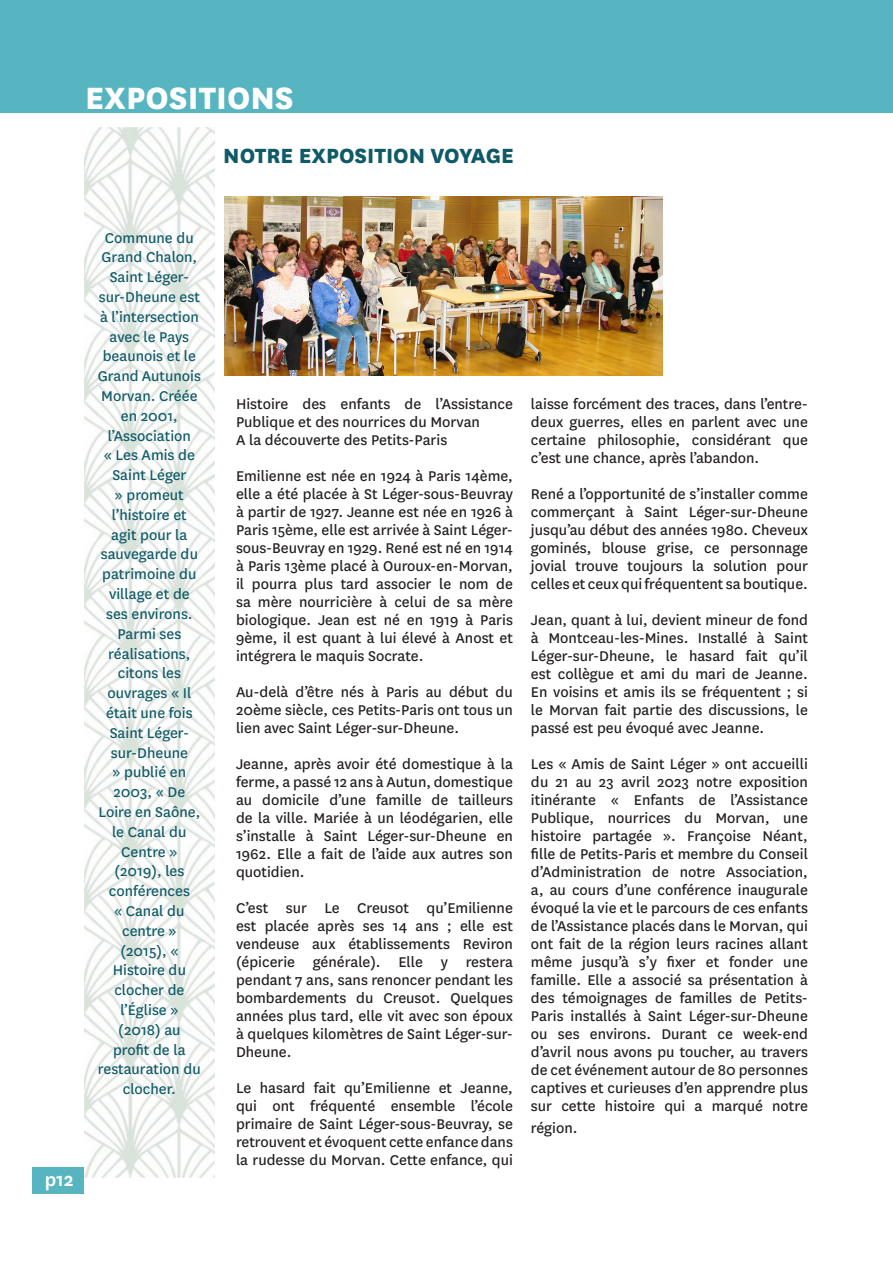
<style>
.page{position:relative;width:893px;height:1263px;background:#fff}
.page>*{position:absolute;margin:0;border:0;box-sizing:border-box;transform-origin:0 0}
.t1{font:800 36px "National";color:#fff}
.t2{font:800 24px "National";color:#0e5a67}
.t3{font:600 21px "National";color:#fff}
.t4{font:16.5px/18px "National";color:#231f20;text-align:justify}
.t5{font:16.5px/19.8px "National";color:#0e5a67;text-align:center}
</style>
<div class="page">
<img style="left:84px;top:128px;width:131px;height:1050px">
<div style="left:33px;top:1168px;width:51px;height:26px;background:#56b5c0"></div>
<div style="left:0;top:0;width:893px;height:113px;background:#56b5c0"></div>
<img style="left:224px;top:197px;width:438px;height:178px">
<p class="t1" style="left:85px;top:72px;width:210px">EXPOSITIONS</p>
<p class="t2" style="left:223px;top:138px;width:292px">NOTRE EXPOSITION VOYAGE</p>
<p class="t5" style="left:98px;top:227px;width:105px">Commune du<br>Grand Chalon,<br>Saint Léger&shy;sur-Dheune est à l’intersection avec le Pays beaunois et le<br>Grand Autunois<br>Morvan. Créée en 2001, l’Association<br>« Les Amis de<br>Saint Léger<br>» promeut l’histoire et agit pour la sauvegarde du patrimoine du village et de ses environs.<br>Parmi ses réalisations, citons les ouvrages « Il était une fois<br>Saint Léger&shy;sur-Dheune<br>» publié en<br>2003, « De<br>Loire en Saône, le Canal du<br>Centre » (2019), les conférences<br>« Canal du centre » (2015), «<br>Histoire du clocher de l’Église » (2018) au<br>profit de la restauration du clocher.</p>
<p class="t3" style="left:45px;top:1165px;width:30px">p12</p>
<p class="t4" style="left:236px;top:394px;width:278px">Histoire des enfants de l’Assistance<br>Publique et des nourrices du Morvan</p>
<p class="t4" style="left:236px;top:430px;width:213px">A la découverte des Petits-Paris</p>
<p class="t4" style="left:236px;top:466px;width:278px">Emilienne est née en 1924 à Paris 14ème, elle a été placée à St Léger-sous-Beuvray à partir de 1927. Jeanne est née en 1926 à Paris 15ème, elle est arrivée à Saint Léger&shy;sous-Beuvray en 1929. René est né en 1914 à Paris 13ème placé à Ouroux-en-Morvan, il pourra plus tard associer le nom de sa mère nourricière à celui de sa mère biologique. Jean est né en 1919 à Paris 9ème, il est quant à lui élevé à Anost et intégrera le maquis Socrate.</p>
<p class="t4" style="left:236px;top:682px;width:278px">Au-delà d’être nés à Paris au début du 20ème siècle, ces Petits-Paris ont tous un lien avec Saint Léger-sur-Dheune.</p>
<p class="t4" style="left:236px;top:754px;width:278px">Jeanne, après avoir été domestique à la ferme, a passé 12 ans à Autun, domestique au domicile d’une famille de tailleurs de la ville. Mariée à un léodégarien, elle s’installe à Saint Léger-sur-Dheune en 1962. Elle a fait de l’aide aux autres son quotidien.</p>
<p class="t4" style="left:236px;top:898px;width:278px">C’est sur Le Creusot qu’Emilienne est placée après ses 14 ans ; elle est vendeuse aux établissements Reviron (épicerie générale). Elle y restera pendant 7 ans, sans renoncer pendant les bombardements du Creusot. Quelques années plus tard, elle vit avec son époux à quelques kilomètres de Saint Léger-sur-Dheune.</p>
<p class="t4" style="left:236px;top:1078px;width:278px">Le hasard fait qu’Emilienne et Jeanne, qui ont fréquenté ensemble l’école primaire de Saint Léger-sous-Beuvray, se retrouvent et évoquent cette enfance dans la rudesse du Morvan. Cette enfance, qui</p>
<p class="t4" style="left:531px;top:394px;width:278px">laisse forcément des traces, dans l’entre&shy;deux guerres, elles en parlent avec une certaine philosophie, considérant que c’est une chance, après l’abandon.</p>
<p class="t4" style="left:531px;top:484px;width:278px">René a l’opportunité de s’installer comme commerçant à Saint Léger-sur-Dheune jusqu’au début des années 1980. Cheveux gominés, blouse grise, ce personnage jovial trouve toujours la solution pour celles et ceux qui fréquentent sa boutique.</p>
<p class="t4" style="left:531px;top:610px;width:278px">Jean, quant à lui, devient mineur de fond à Montceau-les-Mines. Installé à Saint Léger-sur-Dheune, le hasard fait qu’il est collègue et ami du mari de Jeanne.<br>En voisins et amis ils se fréquentent ; si le Morvan fait partie des discussions, le passé est peu évoqué avec Jeanne.</p>
<p class="t4" style="left:531px;top:754px;width:278px">Les « Amis de Saint Léger » ont accueilli du 21 au 23 avril 2023 notre exposition itinérante « Enfants de l’Assistance Publique, nourrices du Morvan, une histoire partagée ». Françoise Néant, fille de Petits-Paris et membre du Conseil d’Administration de notre Association, a, au cours d’une conférence inaugurale évoqué la vie et le parcours de ces enfants de l’Assistance placés dans le Morvan, qui ont fait de la région leurs racines allant même jusqu’à s’y fixer et fonder une famille. Elle a associé sa présentation à des témoignages de familles de Petits-Paris installés à Saint Léger-sur-Dheune ou ses environs. Durant ce week-end d’avril nous avons pu toucher, au travers de cet événement autour de 80 personnes captives et curieuses d’en apprendre plus sur cette histoire qui a marqué notre</p>
<p class="t4" style="left:531px;top:1118px;width:48px">région.</p>
</div>
